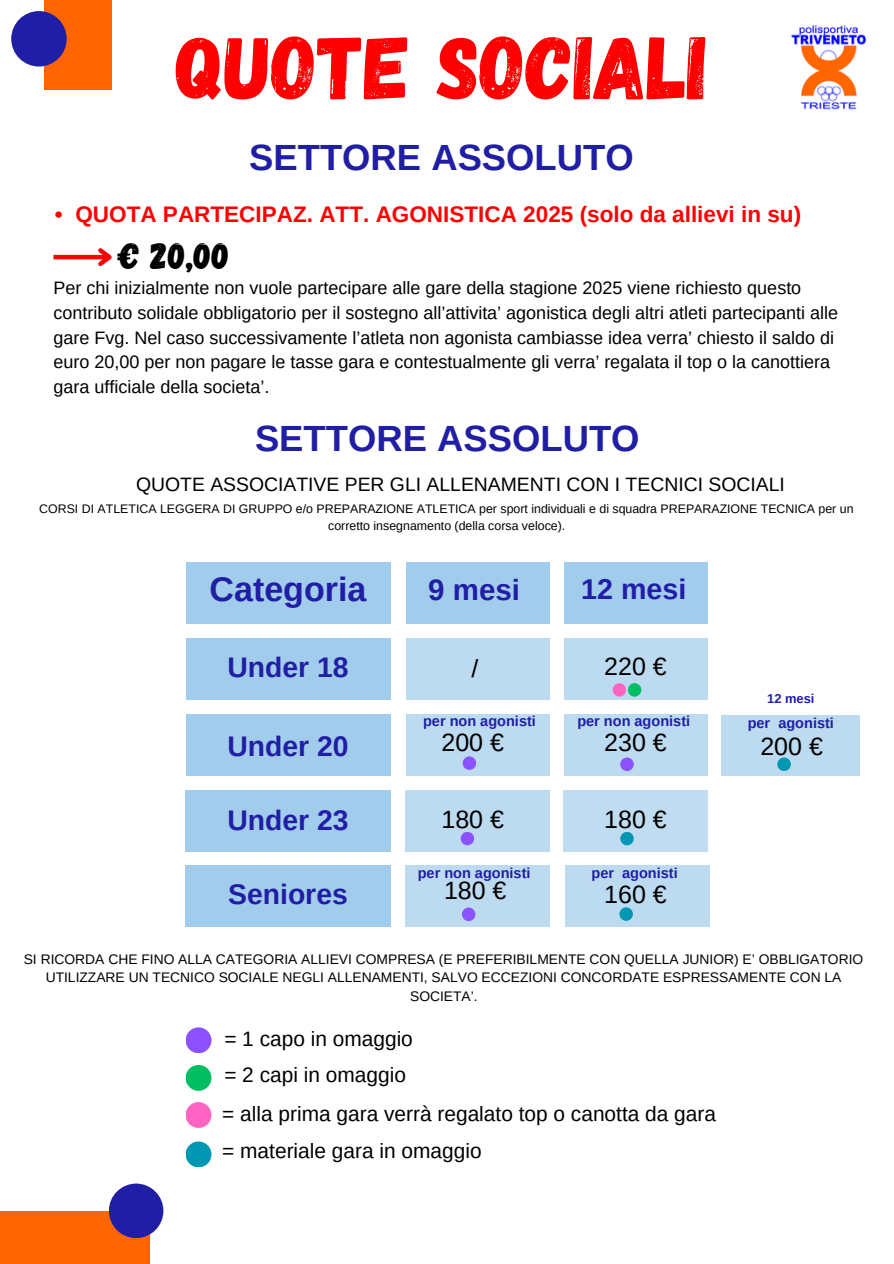
<style>
.page{position:relative;width:894px;height:1264px;background:#fff}
.page>*{position:absolute;margin:0;border:0;box-sizing:border-box;transform-origin:0 0}
.t1{font:88.95px "Gagalin";color:#f00}
.t2{font:36.75px "Gagalin";color:#000}
.t3{font:700 36.45px "Arimo";color:#211ea6}
.t4{font:700 34.05px "Arimo";color:#211ea6}
.t5{font:700 29.55px "Arimo";color:#211ea6}
.t6{font:700 28.65px "Arimo";color:#211ea6}
.t7{font:700 28.35px "Arimo";color:#211ea6}
.t8{font:24.9px "Arimo";color:#000}
.t9{font:700 22.5px "Arimo";color:#f00}
.t10{font:20.85px "Arimo";color:#000}
.t11{font:19.35px "Arimo";color:#000}
.t12{font:18px/24.8px "Arimo";color:#000}
.t13{font:700 14.55px "Arimo";color:#211ea6}
.t14{font:13.8px/18.5px "Arimo";color:#000;text-align:center}
.t15{font:700 12.9px "Arimo";color:#211ea6}
.t16{font:12.3px/16.5px "Arimo";color:#000;text-align:center}
</style>
<div class="page">
<img style="left:791px;top:25px;width:75px;height:85px">
<div style="left:0;top:1210px;width:150px;height:53px;background:#ff6603"></div>
<div style="left:109px;top:1183px;width:54px;height:55px;background:#211ea6;border-radius:50%"></div>
<div style="left:44px;top:0;width:68px;height:89px;background:#ff6603"></div>
<div style="left:11px;top:11px;width:56px;height:56px;background:#211ea6;border-radius:50%"></div>
<div style="left:185px;top:864px;width:205px;height:62px;background:#a2cceb"></div>
<div style="left:405px;top:864px;width:145px;height:62px;background:#bcdaf0"></div>
<div style="left:564px;top:864px;width:145px;height:62px;background:#bcdaf0"></div>
<div style="left:187px;top:714px;width:204px;height:61px;background:#a2cceb"></div>
<div style="left:187px;top:638px;width:204px;height:61px;background:#a2cceb"></div>
<div style="left:185px;top:790px;width:206px;height:61px;background:#a2cceb"></div>
<div style="left:187px;top:562px;width:204px;height:62px;background:#a2cceb"></div>
<div style="left:406px;top:714px;width:143px;height:61px;background:#bcdaf0"></div>
<div style="left:406px;top:638px;width:143px;height:61px;background:#bcdaf0"></div>
<div style="left:405px;top:790px;width:144px;height:61px;background:#bcdaf0"></div>
<div style="left:406px;top:562px;width:143px;height:62px;background:#a2cceb"></div>
<div style="left:564px;top:714px;width:143px;height:61px;background:#bcdaf0"></div>
<div style="left:564px;top:638px;width:143px;height:61px;background:#bcdaf0"></div>
<div style="left:563px;top:790px;width:144px;height:61px;background:#bfdcf1"></div>
<div style="left:564px;top:562px;width:143px;height:62px;background:#a2cceb"></div>
<div style="left:185px;top:1102px;width:26px;height:25px;background:#ff66c4;border-radius:50%"></div>
<div style="left:185px;top:1064px;width:26px;height:26px;background:#00bf63;border-radius:50%"></div>
<div style="left:185px;top:1027px;width:26px;height:26px;background:#8c52ff;border-radius:50%"></div>
<div style="left:620px;top:757px;width:13px;height:14px;background:#8c52ff;border-radius:50%"></div>
<div style="left:627px;top:683px;width:14px;height:13px;background:#00bf63;border-radius:50%"></div>
<div style="left:462px;top:756px;width:14px;height:14px;background:#8c52ff;border-radius:50%"></div>
<hr style="left:53px;top:255px;width:56px;height:4px;background:#f00">
<svg style="left:94px;top:248px;width:18px;height:19px"></svg>
<div style="left:612px;top:683px;width:14px;height:13px;background:#ff66c4;border-radius:50%"></div>
<div style="left:185px;top:1141px;width:26px;height:26px;background:#0097b2;border-radius:50%"></div>
<div style="left:721px;top:714px;width:139px;height:61px;background:#bcdaf0"></div>
<div style="left:620px;top:831px;width:13px;height:14px;background:#0097b2;border-radius:50%"></div>
<div style="left:460px;top:831px;width:14px;height:14px;background:#8c52ff;border-radius:50%"></div>
<div style="left:462px;top:907px;width:13px;height:14px;background:#8c52ff;border-radius:50%"></div>
<div style="left:619px;top:907px;width:13px;height:13px;background:#0097b2;border-radius:50%"></div>
<div style="left:777px;top:757px;width:13px;height:14px;background:#0097b2;border-radius:50%"></div>
<p class="t1" style="left:176px;top:10px;width:532px">QUOTE SOCIALI</p>
<p class="t3" style="left:249px;top:137px;width:386px">SETTORE ASSOLUTO</p>
<p class="t9" style="left:55px;top:202px;width:747px">• QUOTA PARTECIPAZ. ATT. AGONISTICA 2025 (solo da allievi in su)</p>
<h2 class="t2" style="left:119px;top:232px;width:113px">€ 20,00</h2>
<p class="t12" style="left:53px;top:275px;width:749px">Per chi inizialmente non vuole partecipare alle gare della stagione 2025 viene richiesto questo</p>
<p class="t12" style="left:53px;top:300px;width:786px">contributo solidale obbligatorio per il sostegno all’attivita’ agonistica degli altri atleti partecipanti alle</p>
<h3 class="t12" style="left:53px;top:325px;width:782px">gare Fvg. Nel caso successivamente l’atleta non agonista cambiasse idea verra’ chiesto il saldo di euro 20,00 per non pagare le tasse gara e contestualmente gli verra’ regalata il top o la canottiera gara ufficiale della societa’.</h3>
<h5 class="t3" style="left:255px;top:418px;width:386px">SETTORE ASSOLUTO</h5>
<h5 class="t11" style="left:136px;top:473px;width:650px">QUOTE ASSOCIATIVE PER GLI ALLENAMENTI CON I TECNICI SOCIALI</h5>
<h5 class="t16" style="left:39px;top:500px;width:815px">CORSI DI ATLETICA LEGGERA DI GRUPPO e/o PREPARAZIONE ATLETICA per sport individuali e di squadra PREPARAZIONE TECNICA per un corretto insegnamento (della corsa veloce).</h5>
<p class="t4" style="left:209px;top:570px;width:158px">Categoria</p>
<p class="t5" style="left:428px;top:573px;width:93px">9 mesi</p>
<h5 class="t6" style="left:581px;top:573px;width:106px">12 mesi</h5>
<p class="t7" style="left:227px;top:651px;width:123px">Under 18</p>
<p class="t8" style="left:471px;top:654px;width:8px">/</p>
<p class="t8" style="left:604px;top:652px;width:64px">220 €</p>
<p class="t15" style="left:767px;top:691px;width:49px">12 mesi</p>
<p class="t13" style="left:423px;top:713px;width:114px">per non agonisti</p>
<p class="t13" style="left:747px;top:715px;width:88px">per agonisti</p>
<p class="t13" style="left:577px;top:713px;width:114px">per non agonisti</p>
<p class="t7" style="left:227px;top:730px;width:123px">Under 20</p>
<h5 class="t8" style="left:441px;top:728px;width:64px">200 €</h5>
<p class="t8" style="left:604px;top:728px;width:64px">230 €</p>
<p class="t8" style="left:760px;top:732px;width:64px">200 €</p>
<p class="t7" style="left:227px;top:804px;width:123px">Under 23</p>
<p class="t8" style="left:441px;top:805px;width:64px">180 €</p>
<p class="t8" style="left:604px;top:805px;width:64px">180 €</p>
<p class="t7" style="left:228px;top:877px;width:121px">Seniores</p>
<p class="t13" style="left:417px;top:865px;width:114px">per non agonisti</p>
<p class="t13" style="left:591px;top:865px;width:88px">per agonisti</p>
<p class="t8" style="left:444px;top:876px;width:64px">180 €</p>
<p class="t8" style="left:604px;top:881px;width:64px">160 €</p>
<p class="t14" style="left:24px;top:949px;width:840px">SI RICORDA CHE FINO ALLA CATEGORIA ALLIEVI COMPRESA (E PREFERIBILMENTE CON QUELLA JUNIOR) E’ OBBLIGATORIO<br>UTILIZZARE UN TECNICO SOCIALE NEGLI ALLENAMENTI, SALVO ECCEZIONI CONCORDATE ESPRESSAMENTE CON LA<br>SOCIETA’.</p>
<h6 class="t10" style="left:224px;top:1026px;width:190px">= 1 capo in omaggio</h6>
<h4 class="t10" style="left:224px;top:1063px;width:183px">= 2 capi in omaggio</h4>
<h2 class="t10" style="left:222px;top:1101px;width:495px">= alla prima gara verrà regalato top o canotta da gara</h2>
<h5 class="t10" style="left:222px;top:1138px;width:261px">= materiale gara in omaggio</h5>
</div>
